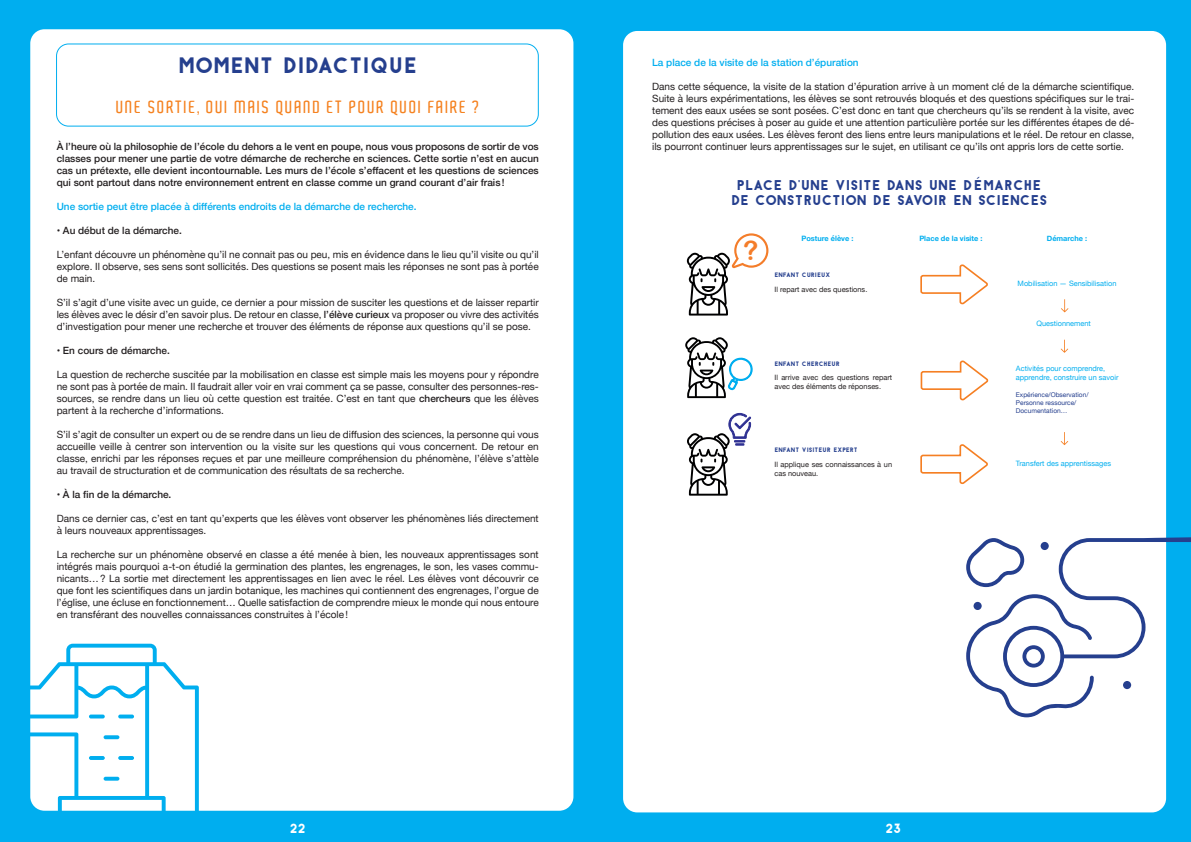
<style>
.page{position:relative;width:1191px;height:842px;background:#00aeef}
.page>*{position:absolute;margin:0;border:0;box-sizing:border-box;transform-origin:0 0}
.t1{font:26.6px "Arial Rounded MT Bold";color:#f47d2a}
.t2{font:20px "Antraste";color:#253f8e}
.t3{font:600 17px "Aldo";letter-spacing:.1em;color:#f58220}
.t4{font:12.7px/15.2px "Antraste";color:#253f8e;text-align:center}
.t5{font:12px "Antraste";color:#fff}
.t6{font:10px/12px "Helvetica Neue";color:#231f20;text-align:justify}
.t7{font:500 10px/12px "Helvetica Neue";color:#231f20;text-align:justify}
.t8{font:500 10px "Helvetica Neue";color:#00aeef}
.t9{font:7.4px/8.9px "Helvetica Neue";color:#231f20}
.t10{font:7.4px/8.9px "Helvetica Neue";color:#00aeef}
.t11{font:700 7.4px "Helvetica Neue";color:#00aeef}
.t12{font:6.6px/7.9px "Helvetica Neue";color:#253f8e}
.t13{font:5.7px "Antraste";color:#253f8e}
.s1{font-weight:400}
.s2{font-weight:500}
</style>
<div class="page">
<div style="left:30px;top:29px;width:543px;height:782px;background:#fff;border-radius:14px"></div>
<div style="left:623px;top:31px;width:543px;height:781px;background:#fff;border-radius:14px"></div>
<div style="left:56px;top:43px;width:483px;height:84px;border:1px solid #00aeef;border-radius:12px"></div>
<svg style="left:920px;top:264px;width:68px;height:41px"></svg>
<svg style="left:920px;top:360px;width:69px;height:41px"></svg>
<svg style="left:920px;top:444px;width:68px;height:41px"></svg>
<svg style="left:1061px;top:299px;width:7px;height:13px"></svg>
<svg style="left:1060px;top:340px;width:8px;height:13px"></svg>
<svg style="left:1060px;top:432px;width:8px;height:13px"></svg>
<svg style="left:687px;top:233px;width:81px;height:83px"></svg>
<svg style="left:685px;top:337px;width:68px;height:61px"></svg>
<svg style="left:687px;top:413px;width:64px;height:83px"></svg>
<svg style="left:30px;top:644px;width:169px;height:167px"></svg>
<svg style="left:966px;top:536px;width:225px;height:181px"></svg>
<div style="left:973px;top:602px;width:8px;height:8px;background:#253f8e;border-radius:50%"></div>
<div style="left:1123px;top:681px;width:8px;height:8px;background:#253f8e;border-radius:50%"></div>
<div style="left:1040px;top:542px;width:8px;height:8px;background:#253f8e;border-radius:50%"></div>
<p class="t2" style="left:179px;top:52px;width:240px">MOMENT DIDACTIQUE</p>
<p class="t3" style="left:116px;top:97px;width:365px">UNE SORTIE, OUI MAIS QUAND ET POUR QUOI FAIRE ?</p>
<p class="t7" style="left:57px;top:140px;width:483px">À l’heure où la philosophie de l’école du dehors a le vent en poupe, nous vous proposons de sortir de vos classes pour mener une partie de votre démarche de recherche en sciences. Cette sortie n’est en aucun cas un prétexte, elle devient incontournable. Les murs de l’école s’effacent et les questions de sciences qui sont partout dans notre environnement entrent en classe comme un grand courant d’air frais!</p>
<p class="t8" style="left:57px;top:198px;width:361px">Une sortie peut être placée à différents endroits de la démarche de recherche.</p>
<p class="t7" style="left:57px;top:224px;width:127px"><span class="s1">•</span> Au début de la démarche.</p>
<p class="t6" style="left:57px;top:249px;width:483px">L’enfant découvre un phénomène qu’il ne connait pas ou peu, mis en évidence dans le lieu qu’il visite ou qu’il explore. Il observe, ses sens sont sollicités. Des questions se posent mais les réponses ne sont pas à portée de main.</p>
<p class="t6" style="left:57px;top:297px;width:483px">S’il s’agit d’une visite avec un guide, ce dernier a pour mission de susciter les questions et de laisser repartir les élèves avec le désir d’en savoir plus. De retour en classe, <span class="s2">l’élève curieux</span> va proposer ou vivre des activités d’investigation pour mener une recherche et trouver des éléments de réponse aux questions qu’il se pose.</p>
<p class="t7" style="left:57px;top:344px;width:115px"><span class="s1">•</span> En cours de démarche.</p>
<p class="t6" style="left:57px;top:369px;width:483px">La question de recherche suscitée par la mobilisation en classe est simple mais les moyens pour y répondre ne sont pas à portée de main. Il faudrait aller voir en vrai comment ça se passe, consulter des personnes-res&shy;sources, se rendre dans un lieu où cette question est traitée. C’est en tant que <span class="s2">chercheurs</span> que les élèves partent à la recherche d’informations.</p>
<p class="t6" style="left:57px;top:429px;width:483px">S’il s’agit de consulter un expert ou de se rendre dans un lieu de diffusion des sciences, la personne qui vous accueille veille à centrer son intervention ou la visite sur les questions qui vous concernent. De retour en classe, enrichi par les réponses reçues et par une meilleure compréhension du phénomène, l’élève s’attèle au travail de structuration et de communication des résultats de sa recherche.</p>
<p class="t7" style="left:57px;top:488px;width:116px"><span class="s1">•</span> À la fin de la démarche.</p>
<p class="t6" style="left:57px;top:513px;width:483px">Dans ce dernier cas, c’est en tant qu’experts que les élèves vont observer les phénomènes liés directement à leurs nouveaux apprentissages.</p>
<p class="t6" style="left:57px;top:549px;width:483px">La recherche sur un phénomène observé en classe a été menée à bien, les nouveaux apprentissages sont intégrés mais pourquoi a-t-on étudié la germination des plantes, les engrenages, le son, les vases commu&shy;nicants…? La sortie met directement les apprentissages en lien avec le réel. Les élèves vont découvrir ce que font les scientifiques dans un jardin botanique, les machines qui contiennent des engrenages, l’orgue de l’église, une écluse en fonctionnement… Quelle satisfaction de comprendre mieux le monde qui nous entoure en transférant des nouvelles connaissances construites à l’école!</p>
<p class="t5" style="left:290px;top:821px;width:17px">22</p>
<p class="t8" style="left:652px;top:55px;width:208px">La place de la visite de la station d’épuration</p>
<p class="t6" style="left:652px;top:81px;width:483px">Dans cette séquence, la visite de la station d’épuration arrive à un moment clé de la démarche scientifique.<br>Suite à leurs expérimentations, les élèves se sont retrouvés bloqués et des questions spécifiques sur le trai&shy;tement des eaux usées se sont posées. C’est donc en tant que chercheurs qu’ils se rendent à la visite, avec des questions précises à poser au guide et une attention particulière portée sur les différentes étapes de dé&shy;pollution des eaux usées. Les élèves feront des liens entre leurs manipulations et le réel. De retour en classe, ils pourront continuer leurs apprentissages sur le sujet, en utilisant ce qu’ils ont appris lors de cette sortie.</p>
<p class="t4" style="left:731px;top:177px;width:318px">PLACE D'UNE VISITE DANS UNE DÉMARCHE<br>DE CONSTRUCTION DE SAVOIR EN SCIENCES</p>
<p class="t1" style="left:743px;top:235px;width:17px">?</p>
<p class="t11" style="left:801px;top:233px;width:53px">Posture élève :</p>
<p class="t13" style="left:774px;top:271px;width:57px">ENFANT CURIEUX</p>
<p class="t9" style="left:774px;top:285px;width:94px">Il repart avec des questions.</p>
<p class="t13" style="left:774px;top:360px;width:67px">ENFANT CHERCHEUR</p>
<p class="t9" style="left:774px;top:374px;width:119px">Il arrive avec des questions repart avec des éléments de réponses.</p>
<p class="t13" style="left:774px;top:446px;width:85px">ENFANT VISITEUR EXPERT</p>
<p class="t9" style="left:774px;top:460px;width:119px">Il applique ses connaissances à un cas nouveau.</p>
<p class="t11" style="left:919px;top:233px;width:65px">Place de la visite :</p>
<p class="t11" style="left:1046px;top:233px;width:42px">Démarche :</p>
<p class="t10" style="left:1017px;top:279px;width:100px">Mobilisation — Sensibilisation</p>
<p class="t10" style="left:1036px;top:320px;width:56px">Questionnement</p>
<p class="t10" style="left:1016px;top:365px;width:104px">Activités pour comprendre, apprendre, construire un savoir</p>
<p class="t12" style="left:1016px;top:391px;width:74px">Expérience/Observation/<br>Personne ressource/<br>Documentation…</p>
<p class="t10" style="left:1016px;top:459px;width:97px">Transfert des apprentissages</p>
<p class="t5" style="left:885px;top:821px;width:17px">23</p>
</div>
